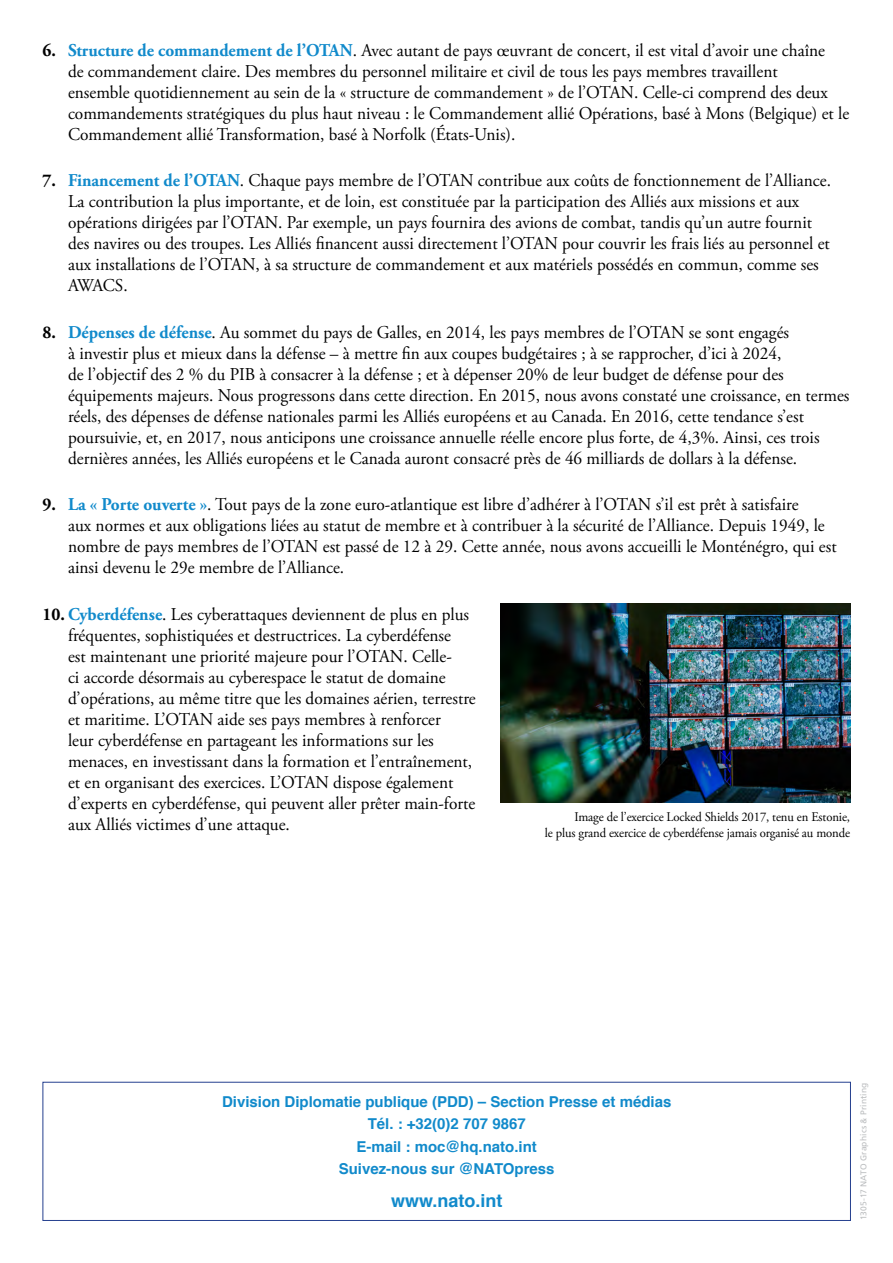
<style>
.page{position:relative;width:893px;height:1263px;background:#fff}
.page>*{position:absolute;margin:0;border:0;box-sizing:border-box;transform-origin:0 0}
.t1{font:18px/21px "Adobe Garamond Pro";color:#000;scale:.96 1}
.t2{font:700 18px "Helvetica";color:#118acb}
.t3{font:700 15px/22.5px "Helvetica";color:#118acb;text-align:center}
.t4{font:13.2px/15.9px "Adobe Garamond Pro";letter-spacing:-.01em;color:#000;text-align:right;scale:.96 1}
.t5{font:8.4px "Frutiger";letter-spacing:.02em;color:#bcbec0}
.s1{font-weight:700}
.s2{font-weight:700;color:#118acb}
</style>
<div class="page">
<div style="left:43px;top:1082px;width:808px;height:139px;border:1px solid #25408f"></div>
<img style="left:501px;top:604px;width:349px;height:198px">
<p class="t1" style="left:68px;top:40px;width:815px;text-indent:-26px"><span class="s1">6.</span> <span class="s2">Structure de commandement de l’OTAN</span>. Avec autant de pays œuvrant de concert, il est vital d’avoir une chaîne<br>de commandement claire. Des membres du personnel militaire et civil de tous les pays membres travaillent<br>ensemble quotidiennement au sein de la « structure de commandement » de l’OTAN. Celle-ci comprend des deux commandements stratégiques du plus haut niveau : le Commandement allié Opérations, basé à Mons (Belgique) et le Commandement allié Transformation, basé à Norfolk (États-Unis).</p>
<p class="t1" style="left:68px;top:171px;width:796px;text-indent:-26px"><span class="s1">7.</span> <span class="s2">Financement de l’OTAN</span>. Chaque pays membre de l’OTAN contribue aux coûts de fonctionnement de l’Alliance.<br>La contribution la plus importante, et de loin, est constituée par la participation des Alliés aux missions et aux opérations dirigées par l’OTAN. Par exemple, un pays fournira des avions de combat, tandis qu’un autre fournit des navires ou des troupes. Les Alliés financent aussi directement l’OTAN pour couvrir les frais liés au personnel et aux installations de l’OTAN, à sa structure de commandement et aux matériels possédés en commun, comme ses AWACS.</p>
<p class="t1" style="left:68px;top:322px;width:815px;text-indent:-26px"><span class="s1">8.</span> <span class="s2">Dépenses de défense</span>. Au sommet du pays de Galles, en 2014, les pays membres de l’OTAN se sont engagés<br>à investir plus et mieux dans la défense – à mettre fin aux coupes budgétaires ; à se rapprocher, d’ici à 2024,<br>de l’objectif des 2 % du PIB à consacrer à la défense ; et à dépenser 20% de leur budget de défense pour des équipements majeurs. Nous progressons dans cette direction. En 2015, nous avons constaté une croissance, en termes réels, des dépenses de défense nationales parmi les Alliés européens et au Canada. En 2016, cette tendance s’est poursuivie, et, en 2017, nous anticipons une croissance annuelle réelle encore plus forte, de 4,3%. Ainsi, ces trois dernières années, les Alliés européens et le Canada auront consacré près de 46 milliards de dollars à la défense.</p>
<p class="t1" style="left:68px;top:495px;width:802px;text-indent:-26px"><span class="s1">9.</span> <span class="s2">La « Porte ouverte »</span>. Tout pays de la zone euro-atlantique est libre d’adhérer à l’OTAN s’il est prêt à satisfaire<br>aux normes et aux obligations liées au statut de membre et à contribuer à la sécurité de l’Alliance. Depuis 1949, le nombre de pays membres de l’OTAN est passé de 12 à 29. Cette année, nous avons accueilli le Monténégro, qui est ainsi devenu le 29e membre de l’Alliance.</p>
<p class="t1" style="left:68px;top:604px;width:426px;text-indent:-26px"><span class="s1">10.</span> <span class="s2">Cyberdéfense</span>. Les cyberattaques deviennent de plus en plus fréquentes, sophistiquées et destructrices. La cyberdéfense<br>est maintenant une priorité majeure pour l’OTAN. Celle-<br>ci accorde désormais au cyberespace le statut de domaine d’opérations, au même titre que les domaines aérien, terrestre et maritime. L’OTAN aide ses pays membres à renforcer<br>leur cyberdéfense en partageant les informations sur les menaces, en investissant dans la formation et l’entraînement, et en organisant des exercices. L’OTAN dispose également d’experts en cyberdéfense, qui peuvent aller prêter main-forte aux Alliés victimes d’une attaque.</p>
<p class="t4" style="left:545px;top:809px;width:319px">Image de l’exercice Locked Shields 2017, tenu en Estonie,<br>le plus grand exercice de cyberdéfense jamais organisé au monde</p>
<p class="t3" style="left:222px;top:1090px;width:451px">Division Diplomatie publique (PDD) – Section Presse et médias Tél. : +32(0)2 707 9867<br>E-mail : moc@hq.nato.int<br>Suivez-nous sur @NATOpress</p>
<p class="t2" style="left:391px;top:1186px;width:113px">www.nato.int</p>
<p class="t5" style="left:859px;top:1220px;width:139px;rotate:-90deg">1305-17 NATO Graphics &amp; Printing</p>
</div>
